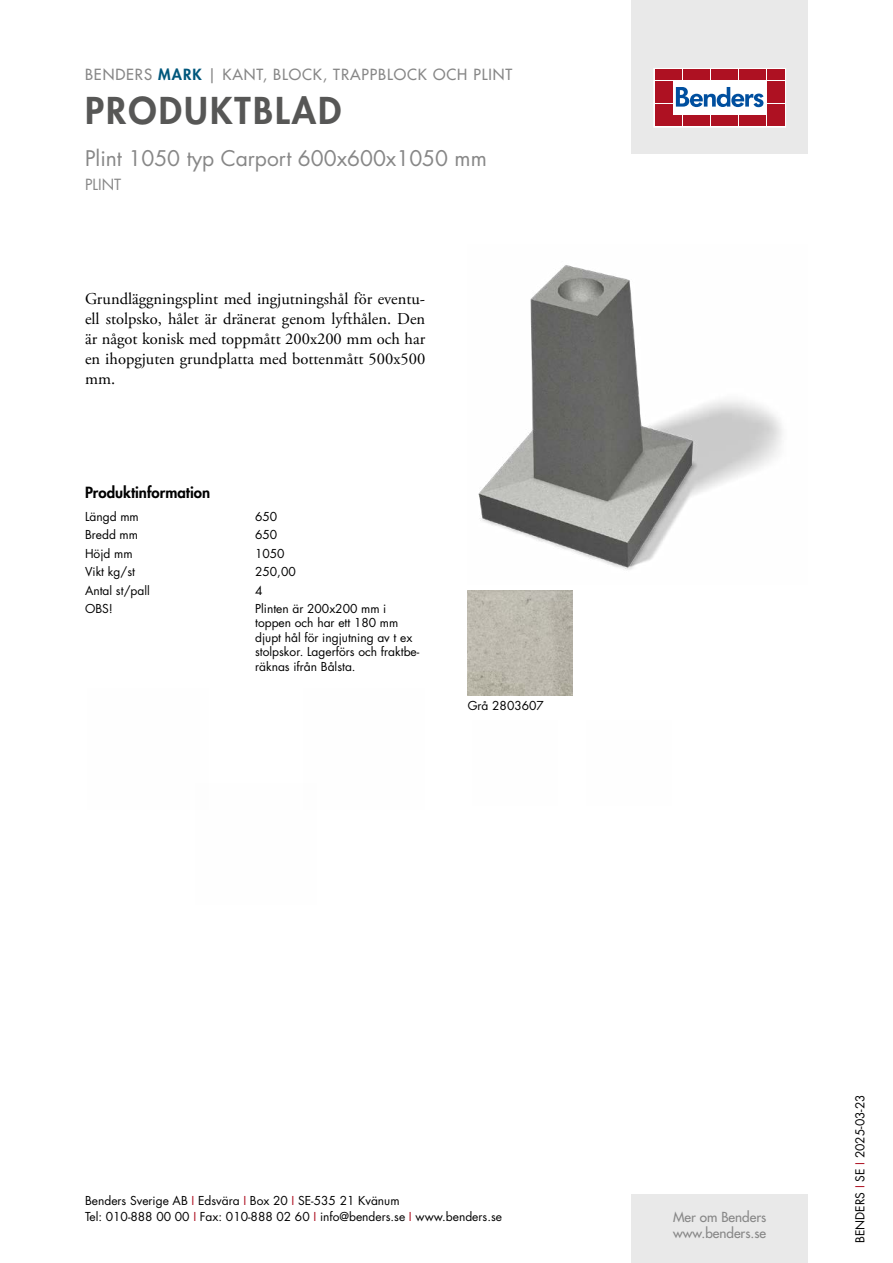
<style>
.page{position:relative;width:893px;height:1263px;background:#fff}
.page>*{position:absolute;margin:0;border:0;box-sizing:border-box;transform-origin:0 0}
.t1{font:800 36px "Futura Std";letter-spacing:.06em;color:#575756}
.t2{font:21px "Futura Std";color:#878787}
.t3{font:16.5px/19.8px "Adobe Garamond Pro";color:#000;text-align:justify}
.t4{font:500 15px "Futura Std";letter-spacing:.06em;color:#878787}
.t5{font:800 15px "Futura Std";color:#000}
.t6{font:15px "Futura Std";color:#878787}
.t7{font:500 13.5px/16.2px "Futura Std";color:#878787}
.t8{font:12px/14.4px "Futura Std";color:#000}
.s1{font-weight:800;color:#00577c}
.s2{color:#ae1122}
</style>
<div class="page">
<div style="left:631px;top:0;width:177px;height:153px;background:#e9e9e9"></div>
<div style="left:631px;top:1195px;width:177px;height:68px;background:#e9e9e9"></div>
<svg style="left:656px;top:70px;width:128px;height:55px;background:#ebc5ca"></svg>
<div style="left:654px;top:68px;width:132px;height:59px;border:1px solid #fff"></div>
<div style="left:655px;top:70px;width:8px;height:10px;background:#ae1122"></div>
<div style="left:664px;top:70px;width:8px;height:10px;background:#ae1122"></div>
<div style="left:655px;top:81px;width:8px;height:10px;background:#ae1122"></div>
<div style="left:664px;top:81px;width:8px;height:10px;background:#ae1122"></div>
<div style="left:655px;top:93px;width:8px;height:10px;background:#ae1122"></div>
<div style="left:664px;top:93px;width:8px;height:10px;background:#ae1122"></div>
<div style="left:655px;top:104px;width:8px;height:11px;background:#ae1122"></div>
<div style="left:664px;top:104px;width:8px;height:11px;background:#ae1122"></div>
<div style="left:655px;top:116px;width:8px;height:10px;background:#ae1122"></div>
<div style="left:664px;top:116px;width:8px;height:10px;background:#ae1122"></div>
<div style="left:674px;top:70px;width:8px;height:10px;background:#ae1122"></div>
<div style="left:683px;top:70px;width:8px;height:10px;background:#ae1122"></div>
<div style="left:692px;top:70px;width:8px;height:10px;background:#ae1122"></div>
<div style="left:702px;top:70px;width:8px;height:10px;background:#ae1122"></div>
<div style="left:711px;top:70px;width:8px;height:10px;background:#ae1122"></div>
<div style="left:720px;top:70px;width:8px;height:10px;background:#ae1122"></div>
<div style="left:730px;top:70px;width:8px;height:10px;background:#ae1122"></div>
<div style="left:739px;top:70px;width:8px;height:10px;background:#ae1122"></div>
<div style="left:748px;top:70px;width:8px;height:10px;background:#ae1122"></div>
<div style="left:758px;top:70px;width:8px;height:10px;background:#ae1122"></div>
<div style="left:674px;top:116px;width:8px;height:10px;background:#ae1122"></div>
<div style="left:683px;top:116px;width:8px;height:10px;background:#ae1122"></div>
<div style="left:692px;top:116px;width:8px;height:10px;background:#ae1122"></div>
<div style="left:702px;top:116px;width:8px;height:10px;background:#ae1122"></div>
<div style="left:711px;top:116px;width:8px;height:10px;background:#ae1122"></div>
<div style="left:720px;top:116px;width:8px;height:10px;background:#ae1122"></div>
<div style="left:730px;top:116px;width:8px;height:10px;background:#ae1122"></div>
<div style="left:739px;top:116px;width:8px;height:10px;background:#ae1122"></div>
<div style="left:748px;top:116px;width:8px;height:10px;background:#ae1122"></div>
<div style="left:758px;top:116px;width:8px;height:10px;background:#ae1122"></div>
<div style="left:767px;top:70px;width:8px;height:10px;background:#ae1122"></div>
<div style="left:776px;top:70px;width:8px;height:10px;background:#ae1122"></div>
<div style="left:767px;top:81px;width:8px;height:10px;background:#ae1122"></div>
<div style="left:776px;top:81px;width:8px;height:10px;background:#ae1122"></div>
<div style="left:767px;top:93px;width:8px;height:10px;background:#ae1122"></div>
<div style="left:776px;top:93px;width:8px;height:10px;background:#ae1122"></div>
<div style="left:767px;top:104px;width:8px;height:11px;background:#ae1122"></div>
<div style="left:776px;top:104px;width:8px;height:11px;background:#ae1122"></div>
<div style="left:767px;top:116px;width:8px;height:10px;background:#ae1122"></div>
<div style="left:776px;top:116px;width:8px;height:10px;background:#ae1122"></div>
<svg style="left:676px;top:87px;width:87px;height:20px;background:#89add2"></svg>
<img style="left:478px;top:265px;width:304px;height:305px">
<img style="left:468px;top:590px;width:105px;height:105px">
<p class="t4" style="left:85px;top:65px;width:429px">BENDERS <span class="s1">MARK</span> | KANT, BLOCK, TRAPPBLOCK OCH PLINT</p>
<h1 class="t1" style="left:85px;top:87px;width:258px">PRODUKTBLAD</h1>
<h2 class="t2" style="left:85px;top:144px;width:403px">Plint 1050 typ Carport 600x600x1050 mm</h2>
<p class="t6" style="left:85px;top:175px;width:38px">PLINT</p>
<h3 class="t3" style="left:85px;top:290px;width:342px">Grundläggningsplint med ingjutningshål för eventu&shy;ell stolpsko, hålet är dränerat genom lyfthålen. Den är något konisk med toppmått 200x200 mm och har en ihopgjuten grundplatta med bottenmått 500x500 mm.</h3>
<p class="t5" style="left:85px;top:483px;width:127px">Produktinformation</p>
<p class="t8" style="left:85px;top:509px;width:55px">Längd mm</p>
<p class="t8" style="left:255px;top:509px;width:24px">650</p>
<p class="t8" style="left:85px;top:528px;width:55px">Bredd mm</p>
<p class="t8" style="left:255px;top:528px;width:24px">650</p>
<p class="t8" style="left:85px;top:546px;width:49px">Höjd mm</p>
<p class="t8" style="left:255px;top:546px;width:31px">1050</p>
<p class="t8" style="left:85px;top:565px;width:51px">Vikt kg/st</p>
<p class="t8" style="left:255px;top:565px;width:42px">250,00</p>
<p class="t8" style="left:85px;top:583px;width:66px">Antal st/pall</p>
<p class="t8" style="left:255px;top:583px;width:9px">4</p>
<p class="t8" style="left:85px;top:601px;width:29px">OBS!</p>
<p class="t8" style="left:255px;top:601px;width:166px">Plinten är 200x200 mm i toppen och har ett 180 mm djupt hål för ingjutning av t ex stolpskor. Lagerförs och fraktbe&shy;räknas ifrån Bålsta.</p>
<p class="t8" style="left:468px;top:698px;width:78px">Grå 2803607</p>
<p class="t8" style="left:85px;top:1192px;width:418px;line-height:16.5px">Benders Sverige AB <span class="s2">I</span> Edsvära <span class="s2">I</span> Box 20 <span class="s2">I</span> SE-535 21 Kvänum<br>Tel: 010-888 00 00 <span class="s2">I</span> Fax: 010-888 02 60 <span class="s2">I</span> info@benders.se <span class="s2">I</span> www.benders.se</p>
<p class="t7" style="left:673px;top:1209px;width:95px">Mer om Benders www.benders.se</p>
<p class="t8" style="left:853px;top:1243px;width:150px;rotate:-90deg">BENDERS <span class="s2">I</span> SE <span class="s2">I</span> 2025-03-23</p>
</div>
